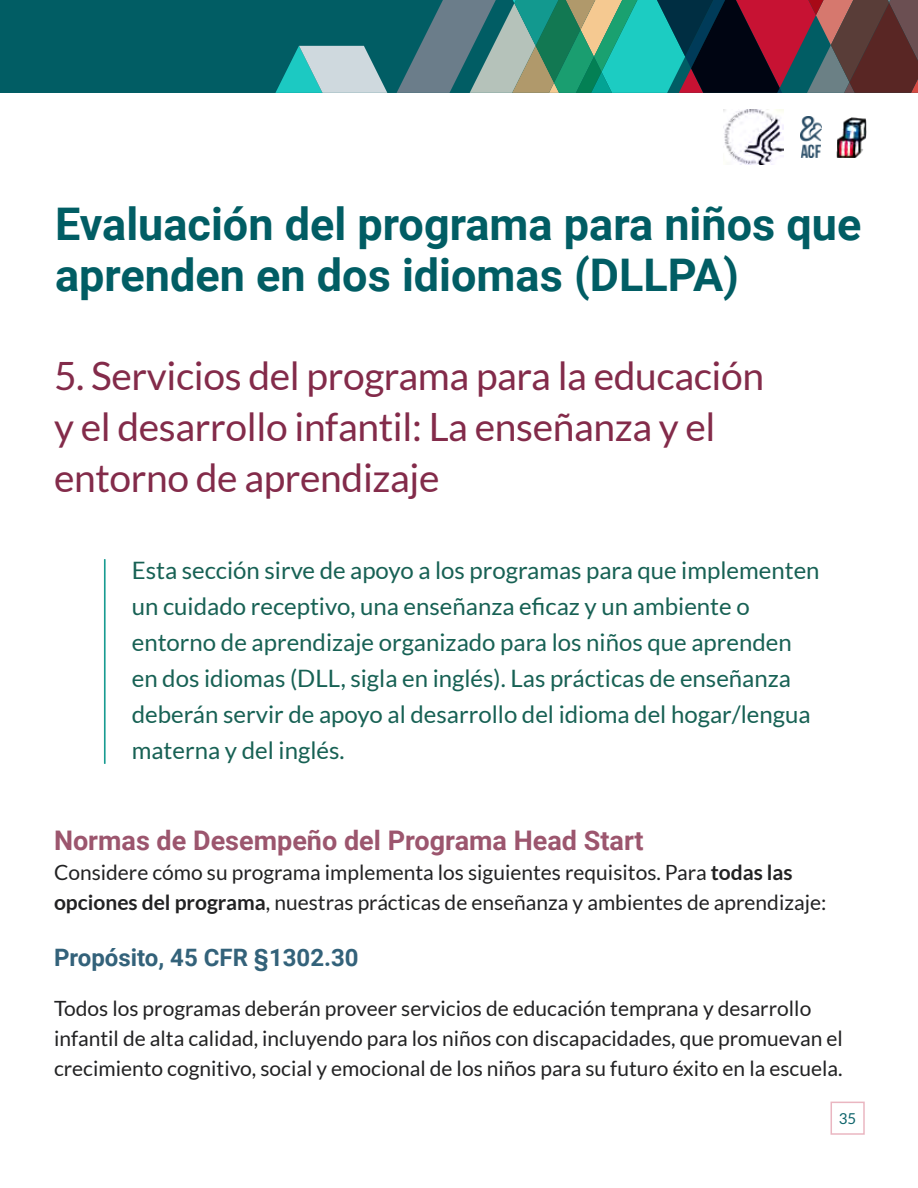
<style>
.page{position:relative;width:918px;height:1188px;background:#fff}
.page>*{position:absolute;margin:0;border:0;box-sizing:border-box;transform-origin:0 0}
.Headline_1{font:700 45px/51px "Pncnck Roboto";color:#015d64}
.Headline_2{font:39px/51px "Htwsvv Lato";letter-spacing:-.01em;color:#832b4a}
.Headline_2-2{font:700 27px "Pncnck Roboto";color:#9c566e}
.call_out_blurb_1{font:24px/36px "Htwsvv Lato";color:#176154}
.Headline_3{font:700 24px "Pncnck Roboto";color:#33627a}
.t1{font:21px/30px "Htwsvv Lato";color:#222223}
.t2{font:15px "Htwsvv Lato";color:#0b636a}
.s1{font-family:"Jbbcny Lato"}
.s2{font-family:"Wjhcll Lato";font-weight:700}
</style>
<div class="page">
<div style="left:0;top:0;width:918px;height:93px;background:#015d64"></div>
<svg style="left:275px;top:46px;width:112px;height:47px"></svg>
<svg style="left:397px;top:0;width:521px;height:93px;background:#4b6664"></svg>
<div style="left:831px;top:1102px;width:34px;height:33px;border:2px solid #eab6c1"></div>
<hr style="left:104px;top:560px;width:1px;height:204px;background:#12998f">
<hr style="left:105px;top:560px;width:1px;height:204px;background:#12998f">
<img style="left:837px;top:117px;width:29px;height:41px">
<img style="left:723px;top:110px;width:60px;height:54px">
<img style="left:800px;top:117px;width:21px;height:41px">
<h1 class="Headline_1" style="left:55px;top:197px;width:808px">Evaluación del programa para niños que aprenden en dos idiomas (DLLPA)</h1>
<h2 class="Headline_2" style="left:54px;top:350px;width:712px">5. Servicios del programa para la educación y el desarrollo infantil: La enseñanza y el entorno de aprendizaje</h2>
<p class="call_out_blurb_1" style="left:132px;top:552px;width:689px">Esta sección sirve de apoyo a los programas para que implementen <span class="s1">un cuidado receptivo, una enseñanza eficaz y un ambiente o </span>entorno de aprendizaje organizado para los niños que aprenden en dos idiomas (DLL, sigla en inglés). Las prácticas de enseñanza deberán servir de apoyo al desarrollo del idioma del hogar/lengua materna y del inglés.</p>
<h2 class="Headline_2-2" style="left:54px;top:821px;width:591px">Normas de Desempeño del Programa Head Start</h2>
<p class="t1" style="left:54px;top:857px;width:774px">Considere cómo su programa implementa los siguientes requisitos. Para <span class="s2">todas las opciones del programa</span>, nuestras prácticas de enseñanza y ambientes de aprendizaje:</p>
<h3 class="Headline_3" style="left:54px;top:941px;width:306px">Propósito, 45 CFR §1302.30</h3>
<p class="t1" style="left:54px;top:993px;width:791px">Todos los programas deberán proveer servicios de educación temprana y desarrollo infantil de alta calidad, incluyendo para los niños con discapacidades, que promuevan el crecimiento cognitivo, social y emocional de los niños para su futuro éxito en la escuela.</p>
<p class="t2" style="left:839px;top:1110px;width:19px">35</p>
</div>
